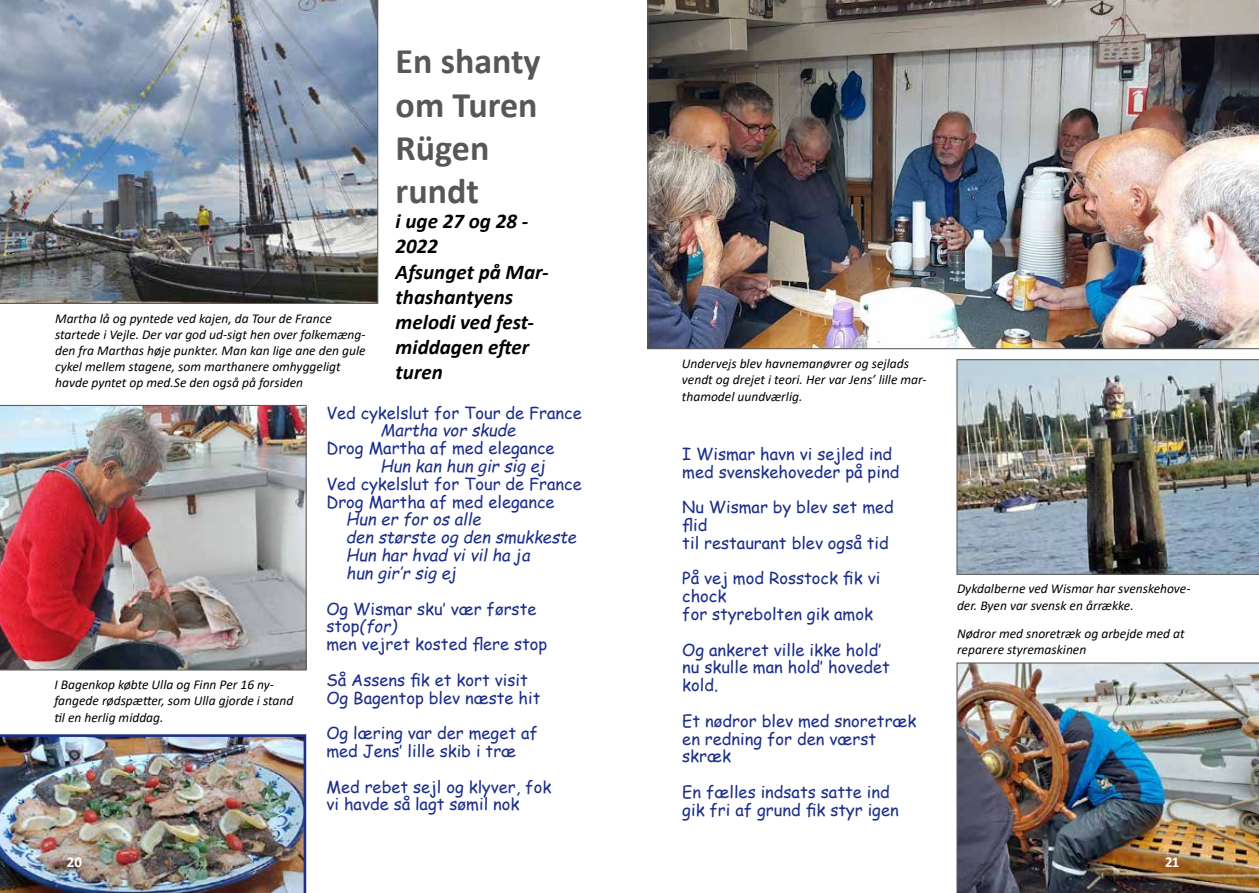
<style>
.page{position:relative;width:1259px;height:893px;background:#fff}
.page>*{position:absolute;margin:0;border:0;box-sizing:border-box;transform-origin:0 0}
.t1{font:700 36px/43.2px "Calibri";color:#575756}
.t2{font:italic 700 21px/25.2px "Calibri";color:#000}
.t3{font:16.5px/17.9px "Comic Sans MS";color:#1c2e8a}
.t4{font:italic 16.5px/17.9px "Comic Sans MS";color:#1c2e8a}
.t5{font:700 15px "Calibri";color:#fff}
.t6{font:italic 13.5px/16.2px "Calibri";color:#000}
.s1{font-style:italic}
</style>
<div class="page">
<img style="left:0;top:0;width:378px;height:304px">
<img style="left:0;top:405px;width:307px;height:265px">
<img style="left:0;top:734px;width:306px;height:159px">
<img style="left:647px;top:0;width:612px;height:349px">
<img style="left:956px;top:359px;width:303px;height:216px">
<img style="left:956px;top:662px;width:303px;height:231px">
<p class="t6" style="left:55px;top:309px;width:312px">Martha lå og pyntede ved kajen, da Tour de France startede i Vejle. Der var god ud-sigt hen over folkemæng&shy;den fra Marthas høje punkter. Man kan lige ane den gule cykel mellem stagene, som marthanere omhyggeligt havde pyntet op med.Se den også på forsiden</p>
<h1 class="t1" style="left:396px;top:39px;width:147px">En shanty om Turen<br>Rügen rundt</h1>
<p class="t2" style="left:396px;top:208px;width:154px">i uge 27 og 28 -<br>2022<br>Afsunget på Mar&shy;thashantyens melodi ved fest&shy;middagen efter turen</p>
<p class="t6" style="left:54px;top:676px;width:240px">I Bagenkop købte Ulla og Finn Per 16 ny&shy;fangede rødspætter, som Ulla gjorde i stand til en herlig middag.</p>
<p class="t3" style="left:326px;top:403px;width:257px">Ved cykelslut for Tour de France</p>
<p class="t4" style="left:380px;top:421px;width:137px">Martha vor skude</p>
<p class="t3" style="left:326px;top:439px;width:230px">Drog Martha af med elegance</p>
<p class="t4" style="left:380px;top:456px;width:167px">Hun kan hun gir sig ej</p>
<p class="t3" style="left:326px;top:474px;width:257px">Ved cykelslut for Tour de France<br>Drog Martha af med elegance</p>
<p class="t4" style="left:346px;top:510px;width:232px">Hun er for os alle<br>den største og den smukkeste<br>Hun har hvad vi vil ha ja<br>hun gir’r sig ej</p>
<p class="t3" style="left:326px;top:599px;width:222px">Og Wismar sku’ vær første stop<span class="s1">(for)<br></span>men vejret kosted flere stop</p>
<p class="t3" style="left:326px;top:670px;width:216px">Så Assens fik et kort visit<br>Og Bagentop blev næste hit</p>
<p class="t3" style="left:326px;top:724px;width:213px">Og læring var der meget af med Jens’ lille skib i træ</p>
<p class="t3" style="left:326px;top:777px;width:226px">Med rebet sejl og klyver, fok vi havde så lagt sømil nok</p>
<p class="t6" style="left:682px;top:355px;width:246px">Undervejs blev havnemanøvrer og sejlads vendt og drejet i teori. Her var Jens’ lille mar&shy;thamodel uundværlig.</p>
<p class="t3" style="left:682px;top:444px;width:219px">I Wismar havn vi sejled ind med svenskehoveder på pind</p>
<p class="t3" style="left:682px;top:498px;width:213px">Nu Wismar by blev set med flid<br>til restaurant blev også tid</p>
<p class="t3" style="left:682px;top:569px;width:199px">På vej mod Rosstock fik vi chock<br>for styrebolten gik amok</p>
<p class="t3" style="left:682px;top:640px;width:209px">Og ankeret ville ikke hold’ nu skulle man hold’ hovedet kold.</p>
<p class="t3" style="left:682px;top:711px;width:236px">Et nødror blev med snoretræk en redning for den værst skræk</p>
<p class="t3" style="left:682px;top:782px;width:218px">En fælles indsats satte ind gik fri af grund fik styr igen</p>
<p class="t6" style="left:957px;top:580px;width:235px">Dykdalberne ved Wismar har svenskehove&shy;der. Byen var svensk en årrække.</p>
<p class="t6" style="left:957px;top:624px;width:229px">Nødror med snoretræk og arbejde med at reparere styremaskinen</p>
<p class="t5" style="left:67px;top:851px;width:17px">20</p>
<p class="t5" style="left:1165px;top:851px;width:16px">21</p>
</div>
